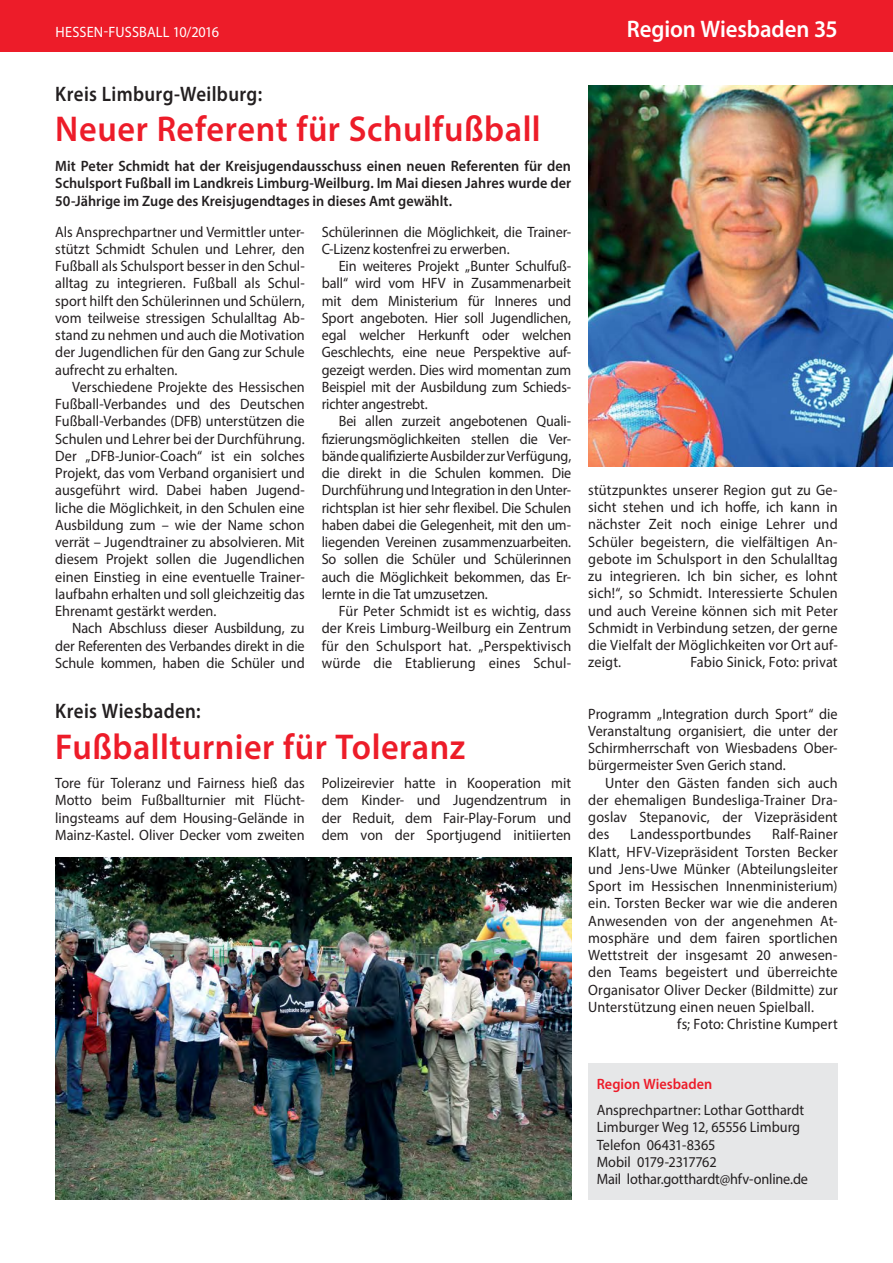
<style>
.page{position:relative;width:893px;height:1263px;background:#fff}
.page>*{position:absolute;margin:0;border:0;box-sizing:border-box;transform-origin:0 0}
.t1{font:600 36px "Myriad Pro";letter-spacing:.015em;color:#ed1c29;scale:.95 1}
.t2{font:600 24px "Myriad Pro";letter-spacing:-.005em;color:#fff;scale:.95 1}
.t3{font:600 21px "Myriad Pro";letter-spacing:.02em;color:#231f20;scale:.9 1}
.t4{font:15px/17.2px "Myriad Pro";color:#231f20;text-align:justify;scale:.95 1}
.t5{font:15px/17.2px "Myriad Pro";color:#231f20;text-align:justify;scale:.94 1}
.t6{font:600 15px/17.2px "Myriad Pro";color:#231f20;text-align:justify;scale:.95 1}
.t7{font:15px "Myriad Pro";letter-spacing:.01em;color:#fff;scale:.95 1}
.t8{font:600 15px "Myriad Pro";color:#ed1c29;scale:.95 1}
</style>
<div class="page">
<div style="left:0;top:0;width:893px;height:51px;background:#ed1c29"></div>
<div style="left:588px;top:1063px;width:250px;height:136px;background:#e6e7e8"></div>
<img style="left:588px;top:85px;width:305px;height:382px">
<img style="left:55px;top:858px;width:516px;height:341px">
<p class="t7" style="left:55px;top:26px;width:174px">HESSEN-FUSSBALL 10/2016</p>
<h2 class="t2" style="left:627px;top:20px;width:224px">Region Wiesbaden 35</h2>
<h3 class="t3" style="left:55px;top:86px;width:231px">Kreis Limburg-Weilburg:</h3>
<h1 class="t1" style="left:55px;top:115px;width:512px">Neuer Referent für Schulfußball</h1>
<p class="t6" style="left:55px;top:159px;width:544px">Mit Peter Schmidt hat der Kreisjugendausschuss einen neuen Referenten für den Schulsport Fußball im Landkreis Limburg-Weilburg. Im Mai diesen Jahres wurde der 50-Jährige im Zuge des Kreisjugendtages in dieses Amt gewählt.</p>
<p class="t4" style="left:55px;top:224px;width:264px">Als Ansprechpartner und Vermittler unter&shy;stützt Schmidt Schulen und Lehrer, den Fußball als Schulsport besser in den Schul&shy;alltag zu integrieren. Fußball als Schul&shy;sport hilft den Schülerinnen und Schülern, vom teilweise stressigen Schulalltag Ab&shy;stand zu nehmen und auch die Motivation der Jugendlichen für den Gang zur Schule aufrecht zu erhalten.</p>
<p class="t4" style="left:55px;top:380px;width:264px;text-indent:17px">Verschiedene Projekte des Hessischen Fußball-Verbandes und des Deutschen Fußball-Verbandes (DFB) unterstützen die Schulen und Lehrer bei der Durchführung.<br>Der „DFB-Junior-Coach“ ist ein solches Projekt, das vom Verband organisiert und ausgeführt wird. Dabei haben Jugend&shy;liche die Möglichkeit, in den Schulen eine Ausbildung zum – wie der Name schon verrät – Jugendtrainer zu absolvieren. Mit diesem Projekt sollen die Jugendlichen einen Einstieg in eine eventuelle Trainer&shy;laufbahn erhalten und soll gleichzeitig das Ehrenamt gestärkt werden.</p>
<p class="t4" style="left:55px;top:621px;width:264px;text-indent:17px">Nach Abschluss dieser Ausbildung, zu der Referenten des Verbandes direkt in die Schule kommen, haben die Schüler und</p>
<p class="t4" style="left:322px;top:224px;width:264px">Schülerinnen die Möglichkeit, die Trainer-<br>C-Lizenz kostenfrei zu erwerben.</p>
<p class="t4" style="left:322px;top:259px;width:264px;text-indent:17px">Ein weiteres Projekt „Bunter Schulfuß&shy;ball“ wird vom HFV in Zusammenarbeit mit dem Ministerium für Inneres und Sport angeboten. Hier soll Jugendlichen, egal welcher Herkunft oder welchen Geschlechts, eine neue Perspektive auf&shy;gezeigt werden. Dies wird momentan zum Beispiel mit der Ausbildung zum Schieds&shy;richter angestrebt.</p>
<p class="t5" style="left:322px;top:414px;width:267px;text-indent:17px">Bei allen zurzeit angebotenen Quali&shy;fizierungsmöglichkeiten stellen die Ver&shy;bände qualifizierte Ausbilder zur Verfügung, die direkt in die Schulen kommen. Die Durchführung und Integration in den Unter&shy;richtsplan ist hier sehr flexibel. Die Schulen haben dabei die Gelegenheit, mit den um&shy;liegenden Vereinen zusammenzuarbeiten.<br>So sollen die Schüler und Schülerinnen auch die Möglichkeit bekommen, das Er&shy;lernte in die Tat umzusetzen.</p>
<p class="t4" style="left:322px;top:604px;width:264px;text-indent:17px">Für Peter Schmidt ist es wichtig, dass der Kreis Limburg-Weilburg ein Zentrum für den Schulsport hat. „Perspektivisch würde die Etablierung eines Schul-</p>
<h3 class="t3" style="left:55px;top:703px;width:163px">Kreis Wiesbaden:</h3>
<h1 class="t1" style="left:55px;top:733px;width:433px">Fußballturnier für Toleranz</h1>
<p class="t4" style="left:55px;top:776px;width:264px">Tore für Toleranz und Fairness hieß das Motto beim Fußballturnier mit Flücht&shy;lingsteams auf dem Housing-Gelände in Mainz-Kastel. Oliver Decker vom zweiten</p>
<p class="t4" style="left:322px;top:776px;width:264px">Polizeirevier hatte in Kooperation mit dem Kinder- und Jugendzentrum in der Reduit, dem Fair-Play-Forum und dem von der Sportjugend initiierten</p>
<p class="t4" style="left:588px;top:483px;width:264px">stützpunktes unserer Region gut zu Ge&shy;sicht stehen und ich hoffe, ich kann in nächster Zeit noch einige Lehrer und Schüler begeistern, die vielfältigen An&shy;gebote im Schulsport in den Schulalltag zu integrieren. Ich bin sicher, es lohnt sich!“, so Schmidt. Interessierte Schulen und auch Vereine können sich mit Peter Schmidt in Verbindung setzen, der gerne die Vielfalt der Möglichkeiten vor Ort auf&shy;zeigt.</p>
<p class="t4" style="left:690px;top:655px;width:156px">Fabio Sinick, Foto: privat</p>
<p class="t4" style="left:588px;top:706px;width:264px">Programm „Integration durch Sport“ die Veranstaltung organisiert, die unter der Schirmherrschaft von Wiesbadens Ober&shy;bürgermeister Sven Gerich stand.</p>
<p class="t4" style="left:588px;top:775px;width:264px;text-indent:17px">Unter den Gästen fanden sich auch der ehemaligen Bundesliga-Trainer Dra&shy;goslav Stepanovic, der Vizepräsident des</p>
<p class="t4" style="left:630px;top:827px;width:129px">Landessportbundes</p>
<p class="t4" style="left:772px;top:827px;width:70px">Ralf-Rainer</p>
<p class="t4" style="left:588px;top:844px;width:264px">Klatt, HFV-Vizepräsident Torsten Becker</p>
<p class="t4" style="left:588px;top:862px;width:264px">und Jens-Uwe Münker (Abteilungsleiter</p>
<p class="t4" style="left:588px;top:879px;width:264px">Sport im Hessischen Innenministerium)</p>
<p class="t4" style="left:588px;top:896px;width:264px">ein. Torsten Becker war wie die anderen</p>
<p class="t4" style="left:588px;top:913px;width:264px">Anwesenden von der angenehmen At-</p>
<p class="t4" style="left:588px;top:931px;width:264px">mosphäre und dem fairen sportlichen</p>
<p class="t4" style="left:588px;top:948px;width:264px">Wettstreit der insgesamt 20 anwesen-</p>
<p class="t4" style="left:588px;top:965px;width:264px">den Teams begeistert und überreichte</p>
<p class="t4" style="left:588px;top:982px;width:264px">Organisator Oliver Decker (Bildmitte) zur</p>
<p class="t4" style="left:588px;top:1000px;width:239px">Unterstützung einen neuen Spielball.</p>
<p class="t4" style="left:677px;top:1017px;width:170px">fs; Foto: Christine Kumpert</p>
<p class="t8" style="left:597px;top:1079px;width:123px">Region Wiesbaden</p>
<p class="t4" style="left:597px;top:1103px;width:224px;text-align:left">Ansprechpartner: Lothar Gotthardt<br>Limburger Weg 12, 65556 Limburg<br>Telefon 06431-8365<br>Mobil 0179-2317762<br>Mail lothar.gotthardt@hfv-online.de</p>
</div>
